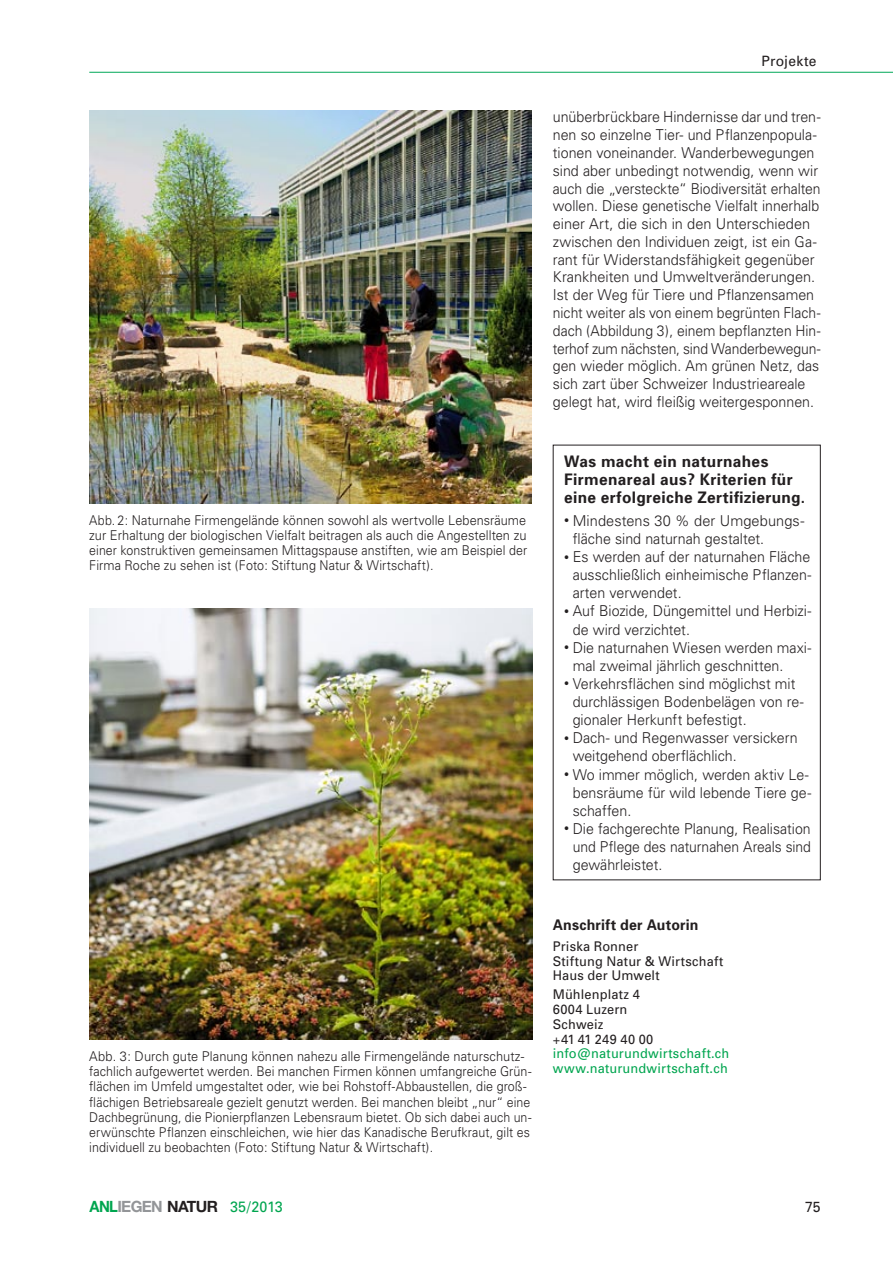
<style>
.page{position:relative;width:893px;height:1263px;background:#fff}
.page>*{position:absolute;margin:0;border:0;box-sizing:border-box;transform-origin:0 0}
.H5__Kol_Titel_1{font:700 15.9px/18.5px "Univers";letter-spacing:.025em;color:#231f20}
.P1__Fließtext_2Sp{font:300 15px/17.7px "Univers";color:#231f20;scale:.95 1}
.P1__Fließtext_2Sp-2{font:300 15px/18.1px "Univers";color:#231f20;text-align:justify;scale:.94 1}
.P1__Fließtext_2Sp-3{font:300 15px/18.1px "Univers";color:#231f20}
.t1{font:15px "Univers";letter-spacing:-.005em;color:#00a54f;scale:.95 1}
.H8__Kol_Titel_4{font:700 14.7px "Univers";letter-spacing:.015em;color:#231f20;scale:.96 1}
.t2{font:14.7px "Univers";color:#231f20;scale:.95 1}
.t3{font:14.25px "Univers";letter-spacing:.015em;color:#231f20}
.P5__Bildlegende{font:300 13.5px/15.3px "Univers";letter-spacing:.005em;color:#231f20;scale:.95 1}
.P5__Bildlegende-2{font:300 13.5px/15.3px "Univers";letter-spacing:.005em;color:#231f20;text-align:justify;scale:.92 1}
.P7__Anschrift{font:13.35px/14.7px "Univers";letter-spacing:.015em;color:#00a54f;scale:.96 1}
.P7__Anschrift-2{font:13.35px/14.7px "Univers";letter-spacing:.015em;color:#231f20;scale:.96 1}
.s1{font-family:"Helvetica Neue";font-weight:700;font-size:15.6px}
.s2{font-family:"Helvetica Neue";font-weight:700;font-size:15.6px;color:#939598}
.s3{font-family:"Helvetica Neue";font-weight:700;font-size:15.6px;color:#231f20}
.s4{font-size:10.5px}
.s5{color:#231f20}
</style>
<div class="page">
<hr style="left:89px;top:72px;width:804px;height:1px;background:#1eb26a">
<img style="left:89px;top:111px;width:442px;height:392px">
<img style="left:89px;top:608px;width:443px;height:431px">
<div style="left:553px;top:445px;width:268px;height:435px;border:1px solid #231f20"></div>
<p class="P5__Bildlegende-2" style="left:89px;top:512px;width:477px">Abb. 2: Naturnahe Firmengelände können sowohl als wertvolle Lebensräume zur Erhaltung der biologischen Vielfalt beitragen als auch die Angestellten zu einer konstruktiven gemeinsamen Mittagspause anstiften, wie am Beispiel der Firma Roche zu sehen ist (Foto: Stiftung Natur &amp; Wirtschaft).</p>
<p class="P5__Bildlegende" style="left:89px;top:1048px;width:467px">Abb. 3: Durch gute Planung können nahezu alle Firmengelände naturschutz&shy;fachlich aufgewertet werden. Bei manchen Firmen können umfang-rei-che Grün&shy;flächen im Umfeld umgestaltet oder, wie bei Rohstoff-Abbaustellen, die groß&shy;flächi-gen Betriebsareale gezielt genutzt werden. Bei manchen bleibt „nur“ eine Dachbegrünung, die Pio-nierpflanzen Lebensraum bietet. Ob sich dabei auch un&shy;erwünschte Pflanzen einschleichen, wie hier das Kanadische Berufkraut, gilt es individuell zu beobachten (Foto: Stiftung Natur &amp; Wirtschaft).</p>
<p class="t1" style="left:89px;top:1198px;width:205px"><span class="s1">ANL</span><span class="s2">IEGEN</span> <span class="s3">NATUR</span> 35/2013</p>
<p class="t3" style="left:762px;top:53px;width:56px">Projekte</p>
<p class="P1__Fließtext_2Sp" style="left:553px;top:108px;width:283px">unüberbrückbare Hindernisse dar und tren&shy;nen so einzelne Tier- und Pflanzenpopula&shy;tionen voneinander. Wander-bewegungen sind aber unbedingt notwendig, wenn wir auch die „versteckte“ Biodiversität erhalten wollen. Diese genetische Vielfalt innerhalb einer Art, die sich in den Un-terschieden zwischen den Individuen zeigt, ist ein Ga&shy;rant für Widerstandsfähigkeit gegenüber Krankheiten und Um-weltveränderungen.<br>Ist der Weg für Tiere und Pflanzensamen nicht weiter als von einem begrünten Flach&shy;dach (Abbildung 3), einem bepflanzten Hin&shy;terhof zum nächs-ten, sind Wanderbewegun&shy;gen wieder möglich. Am grünen Netz, das sich zart über Schweizer Industrieareale ge-legt hat, wird fleißig weitergesponnen.</p>
<h5 class="H5__Kol_Titel_1" style="left:564px;top:452px;width:242px">Was macht ein naturnahes<br>Firmenareal aus? Kriterien für eine erfolgreiche Zertifizierung.</h5>
<p class="P1__Fließtext_2Sp-3" style="left:573px;top:511px;width:233px;text-indent:-9px"><span class="s4">•</span> Mindestens 30 % der Umgebungs&shy;fläche sind naturnah gestaltet.</p>
<p class="P1__Fließtext_2Sp" style="left:573px;top:548px;width:253px;line-height:18.1px;text-align:justify;text-indent:-9px"><span class="s4">•</span> Es werden auf der naturnahen Fläche ausschließlich einheimische Pflanzen&shy;arten verwendet.</p>
<p class="P1__Fließtext_2Sp" style="left:573px;top:602px;width:253px;line-height:18.1px;text-indent:-9px"><span class="s4">•</span> Auf Biozide, Düngemittel und Herbizi&shy;de wird ver-zich--tet.</p>
<p class="P1__Fließtext_2Sp" style="left:573px;top:638px;width:253px;line-height:18.1px;text-indent:-9px"><span class="s4">•</span> Die naturnahen Wiesen werden maxi&shy;mal zweimal jährlich geschnitten.</p>
<p class="P1__Fließtext_2Sp" style="left:573px;top:674px;width:245px;line-height:18.1px;text-indent:-9px"><span class="s4">•</span> Verkehrsflächen sind möglichst mit durchlässigen Bo-denbelägen von re&shy;gionaler Herkunft befestigt.</p>
<p class="P1__Fließtext_2Sp" style="left:573px;top:729px;width:238px;line-height:18.1px;text-indent:-9px"><span class="s4">•</span> Dach- und Regenwasser versickern weitgehend oberflächlich.</p>
<p class="P1__Fließtext_2Sp" style="left:573px;top:765px;width:253px;line-height:18.1px;text-indent:-9px"><span class="s4">•</span> Wo immer möglich, werden aktiv Le&shy;bensräume für wild lebende Tiere ge&shy;schaffen.</p>
<p class="P1__Fließtext_2Sp-2" style="left:573px;top:819px;width:255px;text-indent:-9px"><span class="s4">•</span> Die fachgerechte Planung, Realisation und Pflege des naturnahen Areals sind gewährleistet.</p>
<p class="H8__Kol_Titel_4" style="left:553px;top:916px;width:153px">Anschrift der Autorin</p>
<p class="P7__Anschrift-2" style="left:553px;top:939px;width:179px">Priska Ronner<br>Stiftung Natur &amp; Wirtschaft<br>Haus der Umwelt</p>
<p class="P7__Anschrift" style="left:553px;top:987px;width:186px"><span class="s5">Mühlenplatz 4<br>6004 Luzern<br>Schweiz<br>+41 41 249 40 00 </span>info@naturundwirtschaft.ch www.naturundwirtschaft.ch</p>
<p class="t2" style="left:805px;top:1198px;width:18px">75</p>
</div>
